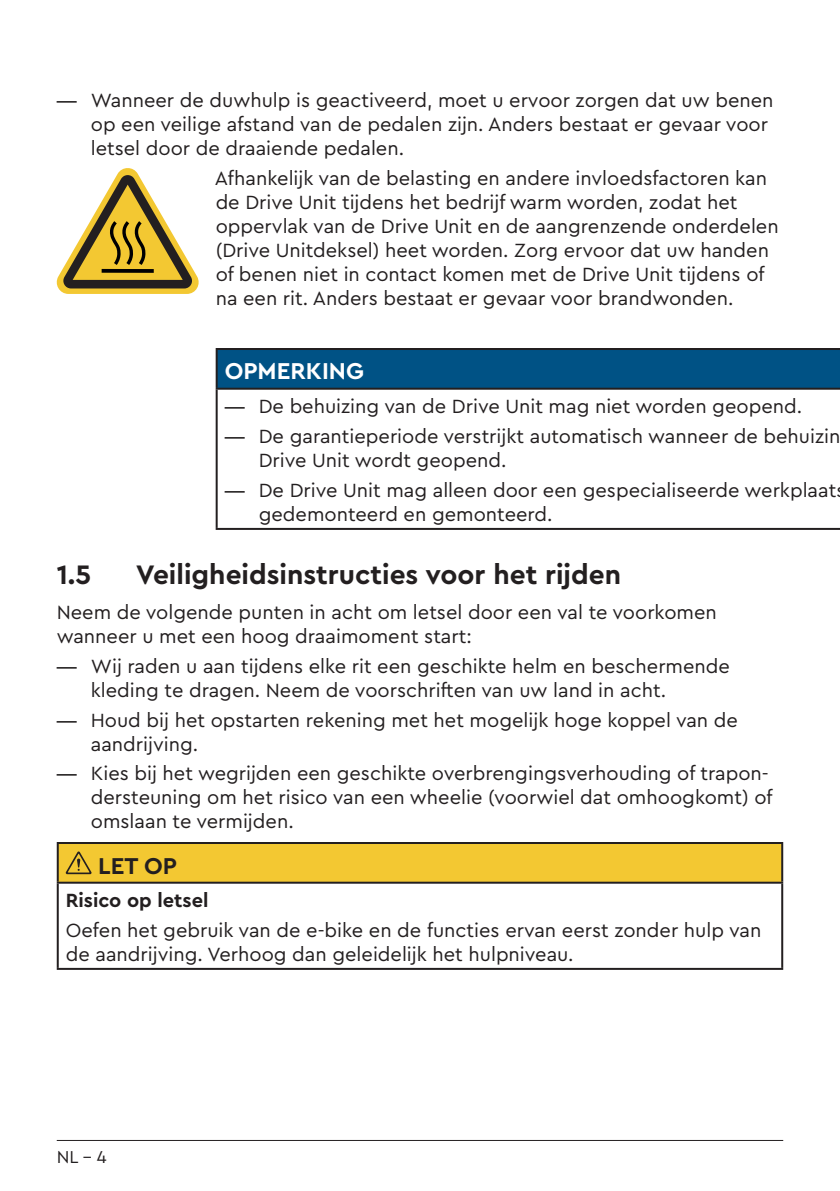
<style>
.page{position:relative;width:840px;height:1191px;background:#fff}
.page>*{position:absolute;margin:0;border:0;box-sizing:border-box;transform-origin:0 0}
.t1{font:700 28px "TQPRO";color:#231f20}
.t2{font:700 24px "TQPRO";color:#fff}
.t3{font:700 24px "TQPRO";color:#231f20}
.t4{font:20px/24px "TQPRO";color:#231f20}
.t5{font:700 20px "TQPRO";color:#231f20}
.t6{font:18px "TQPRO";color:#231f20}
.s1{font-family:"Arial"}
</style>
<div class="page">
<hr style="left:57px;top:1140px;width:725px;height:1px;background:#231f20">
<svg style="left:57px;top:168px;width:141px;height:126px"></svg>
<div style="left:216px;top:349px;width:623px;height:40px;background:#005285"></div>
<hr style="left:215px;top:348px;width:624px;height:2px;background:#231f20">
<hr style="left:215px;top:350px;width:2px;height:38px;background:#231f20">
<hr style="left:215px;top:388px;width:624px;height:2px;background:#231f20">
<hr style="left:215px;top:390px;width:2px;height:138px;background:#231f20">
<hr style="left:215px;top:528px;width:624px;height:2px;background:#231f20">
<div style="left:58px;top:843px;width:723px;height:39px;background:#f3c832"></div>
<hr style="left:57px;top:842px;width:725px;height:2px;background:#231f20">
<hr style="left:57px;top:844px;width:2px;height:37px;background:#231f20">
<hr style="left:780px;top:844px;width:2px;height:37px;background:#231f20">
<hr style="left:57px;top:881px;width:725px;height:2px;background:#231f20">
<hr style="left:57px;top:883px;width:2px;height:85px;background:#231f20">
<hr style="left:780px;top:883px;width:2px;height:85px;background:#231f20">
<hr style="left:57px;top:968px;width:725px;height:2px;background:#231f20">
<svg style="left:66px;top:851px;width:25px;height:23px"></svg>
<p class="t4" style="left:91px;top:87px;width:684px;text-indent:-34px"><span class="s1">—</span> Wanneer de duwhulp is geactiveerd, moet u ervoor zorgen dat uw benen op een veilige afstand van de pedalen zijn. Anders bestaat er gevaar voor letsel door de draaiende pedalen.</p>
<p class="t4" style="left:214px;top:165px;width:565px">Afhankelijk van de belasting en andere invloedsfactoren kan de Drive Unit tijdens het bedrijf warm worden, zodat het oppervlak van de Drive Unit en de aangrenzende onderdelen (Drive Unitdeksel) heet worden. Zorg ervoor dat uw handen of benen niet in contact komen met de Drive Unit tijdens of na een rit. Anders bestaat er gevaar voor brandwonden.</p>
<p class="t2" style="left:224px;top:354px;width:141px">OPMERKING</p>
<p class="t4" style="left:224px;top:393px;width:578px"><span class="s1">—</span> De behuizing van de Drive Unit mag niet worden geopend.</p>
<p class="t4" style="left:258px;top:423px;width:583px;text-indent:-34px"><span class="s1">—</span> De garantieperiode verstrijkt automatisch wanneer de behuizin<br>Drive Unit wordt geopend.</p>
<p class="t4" style="left:258px;top:477px;width:579px;text-indent:-34px"><span class="s1">—</span> De Drive Unit mag alleen door een gespecialiseerde werkplaat gedemonteerd en gemonteerd.</p>
<h1 class="t1" style="left:57px;top:556px;width:36px">1.5</h1>
<h1 class="t1" style="left:136px;top:556px;width:486px">Veiligheidsinstructies voor het rijden</h1>
<p class="t4" style="left:57px;top:599px;width:661px">Neem de volgende punten in acht om letsel door een val te voorkomen wanneer u met een hoog draaimoment start:</p>
<p class="t4" style="left:91px;top:653px;width:640px;text-indent:-34px"><span class="s1">—</span> Wij raden u aan tijdens elke rit een geschikte helm en beschermende kleding te dragen. Neem de voorschriften van uw land in acht.</p>
<p class="t4" style="left:91px;top:707px;width:648px;text-indent:-34px"><span class="s1">—</span> Houd bij het opstarten rekening met het mogelijk hoge koppel van de aandrijving.</p>
<p class="t4" style="left:91px;top:760px;width:683px;text-indent:-34px"><span class="s1">—</span> Kies bij het wegrijden een geschikte overbrengingsverhouding of trapon&shy;dersteuning om het risico van een wheelie (voorwiel dat omhoogkomt) of omslaan te vermijden.</p>
<p class="t3" style="left:98px;top:850px;width:80px">LET OP</p>
<p class="t5" style="left:66px;top:887px;width:144px">Risico op letsel</p>
<p class="t4" style="left:66px;top:917px;width:696px">Oefen het gebruik van de e-bike en de functies ervan eerst zonder hulp van de aandrijving. Verhoog dan geleidelijk het hulpniveau.</p>
<p class="t6" style="left:57px;top:1144px;width:52px">NL - 4</p>
</div>
